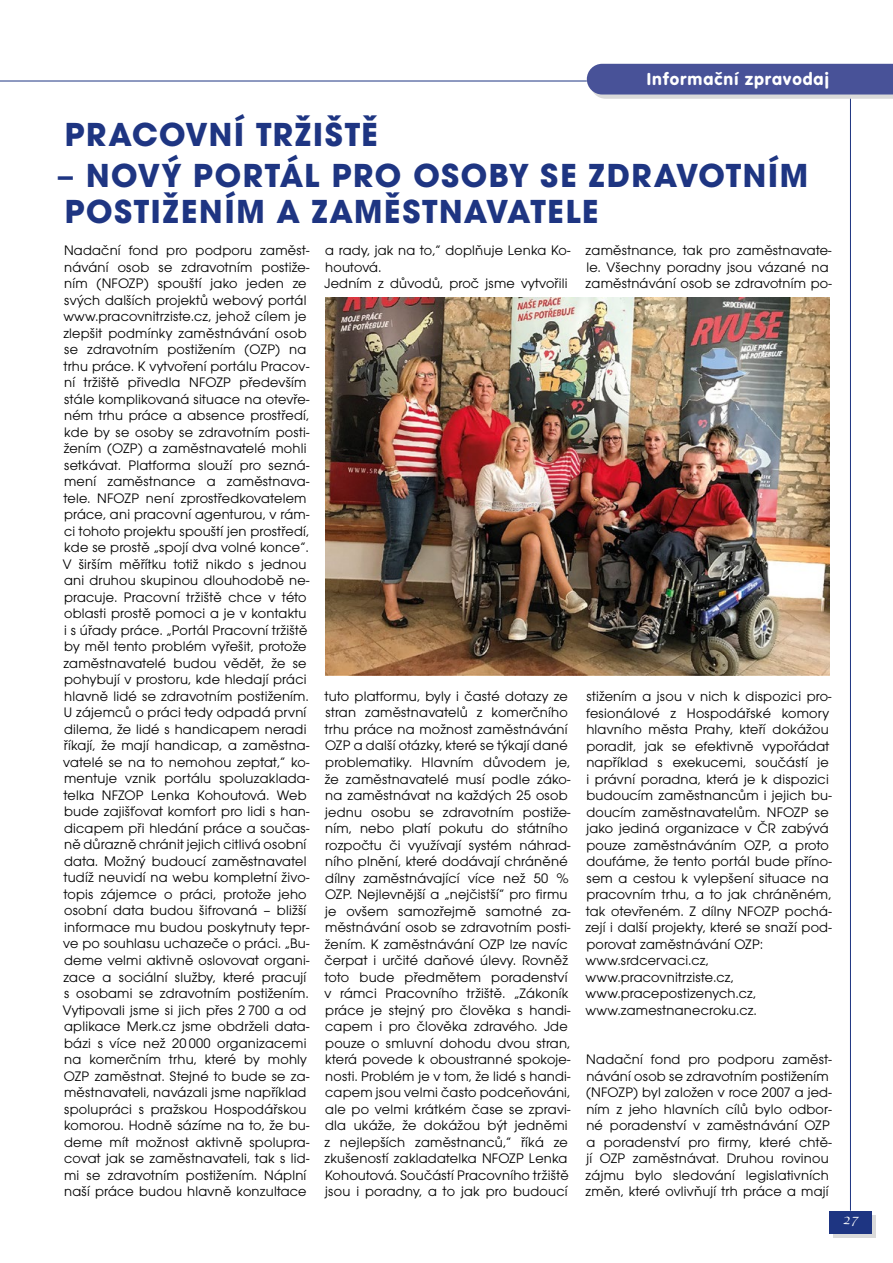
<style>
.page{position:relative;width:893px;height:1263px;background:#fff}
.page>*{position:absolute;margin:0;border:0;box-sizing:border-box;transform-origin:0 0}
.t1{font:700 34.5px/36px "Avant Gar Got Itc TOT";letter-spacing:.045em;color:#1e3582}
.t2{font:18px "VAG Rundschrift DOT";letter-spacing:.05em;color:#fff}
.t3{font:14.25px/16.5px "Avant Gar Got Itc TOT Boo";letter-spacing:.015em;color:#000}
.t4{font:14.25px "Apple Chancery";color:#fff}
.s1{font-family:"Avant Gar Got Itc TOT Dem";font-weight:400}
</style>
<div class="page">
<hr style="left:850px;top:95px;width:1px;height:1116px;background:#1e3582">
<svg style="left:833px;top:1215px;width:43px;height:23px"></svg>
<svg style="left:587px;top:64px;width:306px;height:35px;background:#5c65a1"></svg>
<div style="left:829px;top:1211px;width:43px;height:22px;background:#1e3582"></div>
<hr style="left:0;top:81px;width:587px;height:1px;background:#1e3582">
<img style="left:325px;top:297px;width:504px;height:379px">
<p class="t2" style="left:647px;top:69px;width:184px">Informační zpravodaj</p>
<h1 class="t1" style="left:65px;top:117px;width:314px">PRACOVNÍ TRŽIŠTĚ</h1>
<h1 class="t1" style="left:57px;top:157px;width:753px"><span class="s1">–</span> NOVÝ PORTÁL PRO OSOBY SE ZDRAVOTNÍM<br>POSTIŽENÍM A ZAMĚSTNAVATELE</h1>
<p class="t3" style="left:63px;top:242px;width:248px">Nadační fond pro podporu zaměst&shy;návání osob se zdravotním postiže&shy;ním (NFOZP) spouští jako jeden ze svých dalších projektů webový portál www.pracovnitrziste.cz, jehož cílem je zlepšit podmínky zaměstnávání osob se zdravotním postižením (OZP) na trhu práce. K vytvoření portálu Pracov&shy;ní tržiště přivedla NFOZP především stále komplikovaná situace na otevře&shy;ném trhu práce a absence prostředí, kde by se osoby se zdravotním posti&shy;žením (OZP) a zaměstnavatelé mohli setkávat. Platforma slouží pro sezná&shy;mení zaměstnance a zaměstnava&shy;tele. NFOZP není zprostředkovatelem práce, ani pracovní agenturou, v rám&shy;ci tohoto projektu spouští jen prostředí, kde se prostě „spojí dva volné konce“.<br>V širším měřítku totiž nikdo s jednou ani druhou skupinou dlouhodobě ne&shy;pracuje. Pracovní tržiště chce v této oblasti prostě pomoci a je v kontaktu i s úřady práce. „Portál Pracovní tržiště by měl tento problém vyřešit, protože zaměstnavatelé budou vědět, že se pohybují v prostoru, kde hledají práci hlavně lidé se zdravotním postižením.<br>U zájemců o práci tedy odpadá první dilema, že lidé s handicapem neradi říkají, že mají handicap, a zaměstna&shy;vatelé se na to nemohou zeptat,“ ko&shy;mentuje vznik portálu spoluzaklada&shy;telka NFZOP Lenka Kohoutová. Web bude zajišťovat komfort pro lidi s han&shy;dicapem při hledání práce a součas&shy;ně důrazně chránit jejich citlivá osobní data. Možný budoucí zaměstnavatel tudíž neuvidí na webu kompletní živo&shy;topis zájemce o práci, protože jeho osobní data budou šifrovaná – bližší informace mu budou poskytnuty tepr&shy;ve po souhlasu uchazeče o práci. „Bu&shy;deme velmi aktivně oslovovat organi&shy;zace a sociální služby, které pracují s osobami se zdravotním postižením.<br>Vytipovali jsme si jich přes 2 700 a od aplikace Merk.cz jsme obdrželi data&shy;bázi s více než 20 000 organizacemi na komerčním trhu, které by mohly OZP zaměstnat. Stejné to bude se za&shy;městnavateli, navázali jsme například spolupráci s pražskou Hospodářskou komorou. Hodně sázíme na to, že bu&shy;deme mít možnost aktivně spolupra&shy;covat jak se zaměstnavateli, tak s lid&shy;mi se zdravotním postižením. Náplní naší práce budou hlavně konzultace</p>
<p class="t3" style="left:324px;top:242px;width:248px">a rady, jak na to,“ doplňuje Lenka Ko&shy;houtová.<br>Jedním z důvodů, proč jsme vytvořili</p>
<p class="t3" style="left:586px;top:242px;width:248px">zaměstnance, tak pro zaměstnavate&shy;le. Všechny poradny jsou vázané na zaměstnávání osob se zdravotním po-</p>
<p class="t3" style="left:324px;top:688px;width:248px">tuto platformu, byly i časté dotazy ze stran zaměstnavatelů z komerčního trhu práce na možnost zaměstnávání OZP a další otázky, které se týkají dané problematiky. Hlavním důvodem je, že zaměstnavatelé musí podle záko&shy;na zaměstnávat na každých 25 osob jednu osobu se zdravotním postiže&shy;ním, nebo platí pokutu do státního rozpočtu či využívají systém náhrad&shy;ního plnění, které dodávají chráněné dílny zaměstnávající více než 50 % OZP. Nejlevnější a „nejčistší“ pro firmu je ovšem samozřejmě samotné za&shy;městnávání osob se zdravotním posti&shy;žením. K zaměstnávání OZP lze navíc čerpat i určité daňové úlevy. Rovněž toto bude předmětem poradenství v rámci Pracovního tržiště. „Zákoník práce je stejný pro člověka s handi&shy;capem i pro člověka zdravého. Jde pouze o smluvní dohodu dvou stran, která povede k oboustranné spokoje&shy;nosti. Problém je v tom, že lidé s handi&shy;capem jsou velmi často podceňováni, ale po velmi krátkém čase se zpravi&shy;dla ukáže, že dokážou být jedněmi z nejlepších zaměstnanců,“ říká ze zkušeností zakladatelka NFOZP Lenka Kohoutová. Součástí Pracovního tržiště jsou i poradny, a to jak pro budoucí</p>
<p class="t3" style="left:586px;top:688px;width:248px">stižením a jsou v nich k dispozici pro&shy;fesionálové z Hospodářské komory hlavního města Prahy, kteří dokážou poradit, jak se efektivně vypořádat například s exekucemi, součástí je i právní poradna, která je k dispozici budoucím zaměstnancům i jejich bu&shy;doucím zaměstnavatelům. NFOZP se jako jediná organizace v ČR zabývá pouze zaměstnáváním OZP, a proto doufáme, že tento portál bude příno&shy;sem a cestou k vylepšení situace na pracovním trhu, a to jak chráněném, tak otevřeném. Z dílny NFOZP pochá&shy;zejí i další projekty, které se snaží pod&shy;porovat zaměstnávání OZP: www.srdcervaci.cz, www.pracovnitrziste.cz, www.pracepostizenych.cz, www.zamestnanecroku.cz.</p>
<p class="t3" style="left:586px;top:1051px;width:248px">Nadační fond pro podporu zaměst&shy;návání osob se zdravotním postižením (NFOZP) byl založen v roce 2007 a jed&shy;ním z jeho hlavních cílů bylo odbor&shy;né poradenství v zaměstnávání OZP a poradenství pro firmy, které chtě&shy;jí OZP zaměstnávat. Druhou rovinou zájmu bylo sledování legislativních změn, které ovlivňují trh práce a mají</p>
<p class="t4" style="left:843px;top:1208px;width:17px">27</p>
</div>
